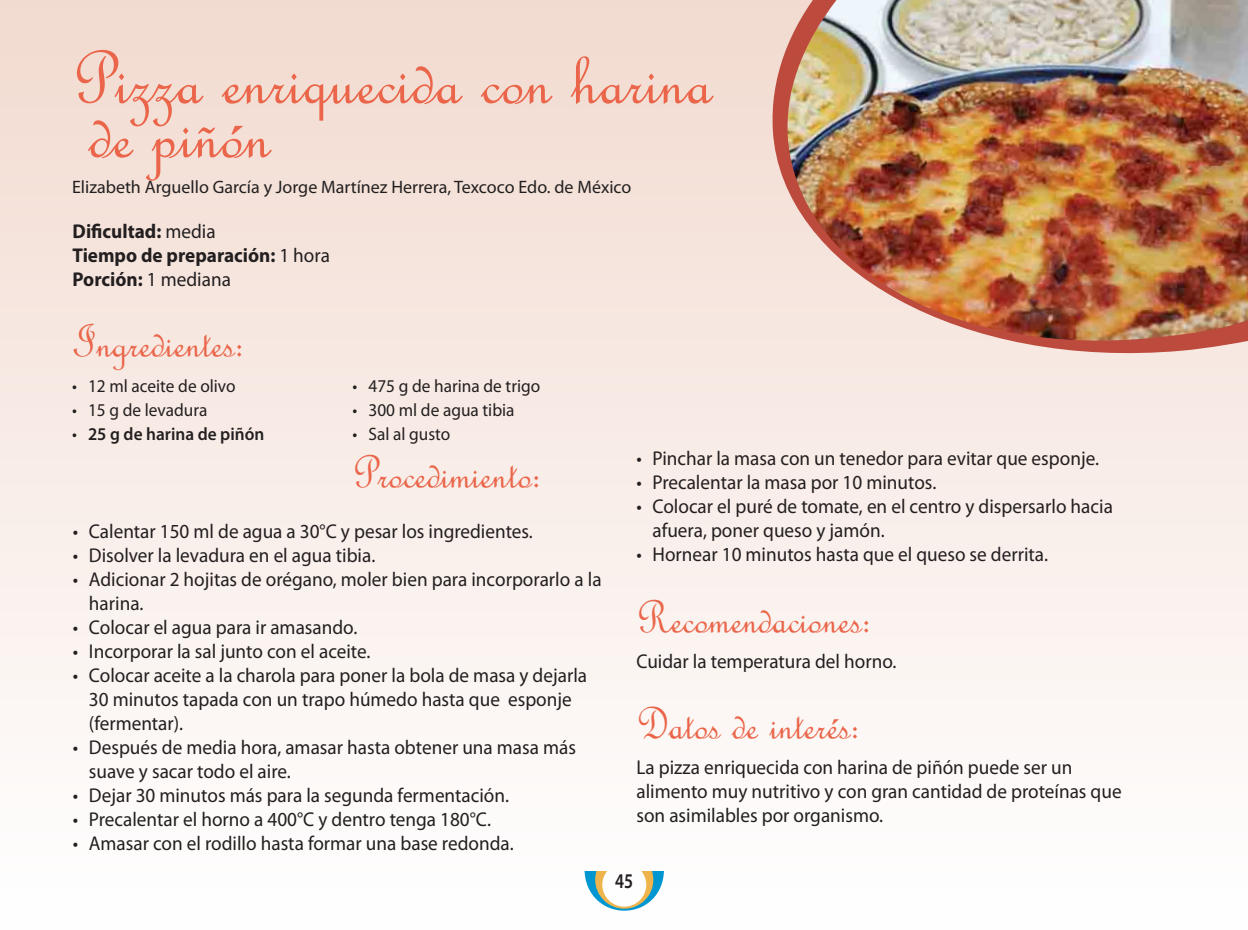
<style>
.page{position:relative;width:1248px;height:930px;background:#fff}
.page>*{position:absolute;margin:0;border:0;box-sizing:border-box;transform-origin:0 0}
.head_1{font:80px "French Script";color:#ea6549}
.head_2{font:48px "French Script";color:#ea6549;scale:.96 1}
.t1{font:600 21px "Myriad Pro";color:#231f20;scale:.8 1}
.body_T2{font:20px/24px "Myriad Pro";color:#231f20;scale:.96 1}
.body_T1{font:700 20px "Myriad Pro";color:#231f20;scale:.96 1}
.body_T2-2{font:18px "Myriad Pro";color:#231f20;scale:.96 1}
.body_T2-3{font:18px "Myriad Pro";color:#231f20}
.body_T2-4{font:600 18px "Myriad Pro";color:#231f20;scale:.96 1}
.s1{font-weight:400}
</style>
<div class="page">
<div style="left:0;top:0;width:1247px;height:930px;background:linear-gradient(to bottom,#f2dacf,#fff)"></div>
<svg style="left:584px;top:870px;width:80px;height:40px"></svg>
<hr style="left:583px;top:867px;width:81px;height:3px;background:#fff">
<svg style="left:769px;top:0;width:478px;height:370px;background:#f0d6ce"></svg>
<img style="left:784px;top:0;width:463px;height:360px">
<p class="head_1" style="left:72px;top:29px;width:641px">Pizza enriquecida con harina</p>
<p class="head_1" style="left:88px;top:83px;width:184px">de piñón</p>
<p class="body_T2-3" style="left:72px;top:175px;width:561px">Elizabeth Arguello García y Jorge Martínez Herrera, Texcoco Edo. de México</p>
<p class="body_T1" style="left:73px;top:218px;width:150px">Dificultad: <span class="s1">media</span></p>
<p class="body_T1" style="left:73px;top:242px;width:269px">Tiempo de preparación: <span class="s1">1 hora</span></p>
<p class="body_T1" style="left:73px;top:266px;width:166px">Porción: <span class="s1">1 mediana</span></p>
<p class="head_2" style="left:72px;top:312px;width:180px">Ingredientes:</p>
<p class="body_T2-2" style="left:72px;top:375px;width:172px">• 12 ml aceite de olivo</p>
<p class="body_T2-2" style="left:72px;top:399px;width:142px">• 15 g de levadura</p>
<p class="body_T2-4" style="left:72px;top:423px;width:202px"><span class="s1">•</span> 25 g de harina de piñón</p>
<p class="body_T2-2" style="left:352px;top:375px;width:197px">• 475 g de harina de trigo</p>
<p class="body_T2-2" style="left:352px;top:399px;width:170px">• 300 ml de agua tibia</p>
<p class="body_T2-2" style="left:352px;top:423px;width:103px">• Sal al gusto</p>
<p class="head_2" style="left:352px;top:443px;width:197px">Procedimiento:</p>
<p class="body_T2" style="left:73px;top:519px;width:480px">• Calentar 150 ml de agua a 30°C y pesar los ingredientes.</p>
<p class="body_T2" style="left:73px;top:543px;width:316px">• Disolver la levadura en el agua tibia.</p>
<p class="body_T2" style="left:89px;top:567px;width:535px;text-indent:-16px">• Adicionar 2 hojitas de orégano, moler bien para incorporarlo a la harina.</p>
<p class="body_T2" style="left:73px;top:615px;width:298px">• Colocar el agua para ir amasando.</p>
<p class="body_T2" style="left:73px;top:639px;width:311px">• Incorporar la sal junto con el aceite.</p>
<p class="body_T2" style="left:89px;top:663px;width:520px;text-indent:-16px">• Colocar aceite a la charola para poner la bola de masa y dejarla<br>30 minutos tapada con un trapo húmedo hasta que esponje (fermentar).</p>
<p class="body_T2" style="left:89px;top:735px;width:509px;text-indent:-16px">• Después de media hora, amasar hasta obtener una masa más suave y sacar todo el aire.</p>
<p class="body_T2" style="left:73px;top:783px;width:456px">• Dejar 30 minutos más para la segunda fermentación.</p>
<p class="body_T2" style="left:73px;top:807px;width:437px">• Precalentar el horno a 400°C y dentro tenga 180°C.</p>
<p class="body_T2" style="left:73px;top:831px;width:460px">• Amasar con el rodillo hasta formar una base redonda.</p>
<p class="body_T2" style="left:636px;top:446px;width:483px">• Pinchar la masa con un tenedor para evitar que esponje.</p>
<p class="body_T2" style="left:636px;top:470px;width:314px">• Precalentar la masa por 10 minutos.</p>
<p class="body_T2" style="left:652px;top:494px;width:481px;text-indent:-16px">• Colocar el puré de tomate, en el centro y dispersarlo hacia afuera, poner queso y jamón.</p>
<p class="body_T2" style="left:636px;top:542px;width:430px">• Hornear 10 minutos hasta que el queso se derrita.</p>
<p class="head_2" style="left:636px;top:587px;width:245px">Recomendaciones:</p>
<p class="body_T2" style="left:636px;top:648px;width:272px">Cuidar la temperatura del horno.</p>
<p class="head_2" style="left:636px;top:694px;width:233px">Datos de interés:</p>
<p class="body_T2" style="left:636px;top:755px;width:507px">La pizza enriquecida con harina de piñón puede ser un alimento muy nutritivo y con gran cantidad de proteínas que son asimilables por organismo.</p>
<p class="t1" style="left:615px;top:868px;width:24px">45</p>
</div>
